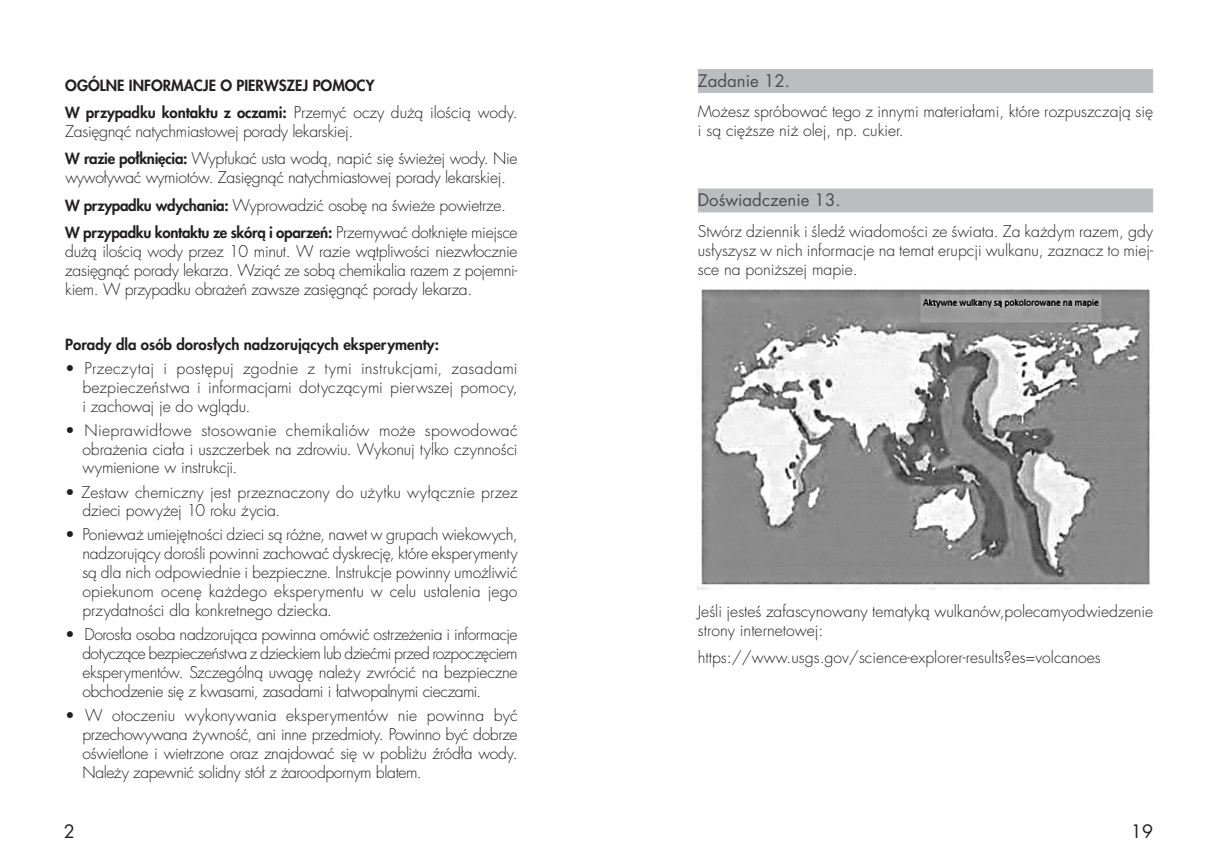
<style>
.page{position:relative;width:1217px;height:868px;background:#fff}
.page>*{position:absolute;margin:0;border:0;box-sizing:border-box;transform-origin:0 0}
.t1{font:18px "Futura LT";color:#231f20}
.t2{font:16.8px "Futura LTS Book";color:#4b4c4d}
.t3{font:300 15.75px/18.9px "Futura LTS";letter-spacing:-.005em;color:#231f20;text-align:justify}
.t4{font:800 15px "Futura LTS";color:#231f20}
.t5{font:800 15px "Futura LTS";letter-spacing:-.02em;color:#231f20}
.s1{font-weight:800;font-size:15px}
.s2{font-weight:300;font-size:15.75px}
</style>
<div class="page">
<div style="left:697px;top:69px;width:455px;height:24px;background:#bcbdc0"></div>
<div style="left:697px;top:188px;width:455px;height:24px;background:#bcbdc0"></div>
<img style="left:697px;top:289px;width:453px;height:300px">
<p class="t4" style="left:65px;top:75px;width:310px">OGÓLNE INFORMACJE O PIERWSZEJ POMOCY</p>
<p class="t3" style="left:65px;top:103px;width:453px"><span class="s1">W przypadku kontaktu z oczami:</span> Przemyć oczy dużą ilością wody.<br>Zasięgnąć natychmiastowej porady lekarskiej.</p>
<p class="t3" style="left:65px;top:150px;width:453px"><span class="s1">W razie połknięcia:</span> Wypłukać usta wodą, napić się świeżej wody. Nie wywoływać wymiotów. Zasięgnąć natychmiastowej porady lekarskiej.</p>
<p class="t3" style="left:65px;top:196px;width:442px"><span class="s1">W przypadku wdychania:</span> Wyprowadzić osobę na świeże powietrze.</p>
<p class="t5" style="left:65px;top:222px;width:453px">W przypadku kontaktu ze skórą i oparzeń: <span class="s2">Przemywać dotknięte miejsce</span></p>
<p class="t3" style="left:65px;top:242px;width:453px">dużą ilością wody przez 10 minut. W razie wątpliwości niezwłocznie zasięgnąć porady lekarza. Wziąć ze sobą chemikalia razem z pojemni&shy;kiem. W przypadku obrażeń zawsze zasięgnąć porady lekarza.</p>
<p class="t4" style="left:65px;top:334px;width:375px">Porady dla osób dorosłych nadzorujących eksperymenty:</p>
<p class="t3" style="left:82px;top:359px;width:436px;text-indent:-17px">• Przeczytaj i postępuj zgodnie z tymi instrukcjami, zasadami bezpieczeństwa i informacjami dotyczącymi pierwszej pomocy, i zachowaj je do wglądu.</p>
<p class="t3" style="left:82px;top:421px;width:436px;text-indent:-17px">• Nieprawidłowe stosowanie chemikaliów może spowodować obrażenia ciała i uszczerbek na zdrowiu. Wykonuj tylko czynności wymienione w instrukcji.</p>
<p class="t3" style="left:82px;top:482px;width:436px;text-indent:-17px">• Zestaw chemiczny jest przeznaczony do użytku wyłącznie przez dzieci powyżej 10 roku życia.</p>
<p class="t3" style="left:82px;top:525px;width:436px;text-indent:-17px">• Ponieważ umiejętności dzieci są różne, nawet w grupach wiekowych, nadzorujący dorośli powinni zachować dyskrecję, które eksperymenty są dla nich odpowiednie i bezpieczne. Instrukcje powinny umożliwić opiekunom ocenę każdego eksperymentu w celu ustalenia jego przydatności dla konkretnego dziecka.</p>
<p class="t3" style="left:82px;top:625px;width:436px;text-indent:-17px">• Dorosła osoba nadzorująca powinna omówić ostrzeżenia i informacje dotyczące bezpieczeństwa z dzieckiem lub dziećmi przed rozpoczęciem eksperymentów. Szczególną uwagę należy zwrócić na bezpieczne obchodzenie się z kwasami, zasadami i łatwopalnymi cieczami.</p>
<p class="t3" style="left:82px;top:706px;width:436px;text-indent:-17px">• W otoczeniu wykonywania eksperymentów nie powinna być przechowywana żywność, ani inne przedmioty. Powinno być dobrze oświetlone i wietrzone oraz znajdować się w pobliżu źródła wody.<br>Należy zapewnić solidny stół z żaroodpornym blatem.</p>
<p class="t1" style="left:64px;top:819px;width:13px">2</p>
<p class="t2" style="left:697px;top:70px;width:93px">Zadanie 12.</p>
<p class="t3" style="left:697px;top:103px;width:456px">Możesz spróbować tego z innymi materiałami, które rozpuszczają się i są cięższe niż olej, np. cukier.</p>
<p class="t2" style="left:697px;top:189px;width:144px">Doświadczenie 13.</p>
<p class="t3" style="left:697px;top:222px;width:456px">Stwórz dziennik i śledź wiadomości ze świata. Za każdym razem, gdy usłyszysz w nich informacje na temat erupcji wulkanu, zaznacz to miej&shy;sce na poniższej mapie.</p>
<p class="t3" style="left:697px;top:602px;width:456px">Jeśli jesteś zafascynowany tematyką wulkanów,polecamyodwiedzenie strony internetowej:</p>
<p class="t3" style="left:697px;top:648px;width:404px">https://www.usgs.gov/science-explorer-results?es=volcanoes</p>
<p class="t1" style="left:1130px;top:819px;width:24px">19</p>
</div>
